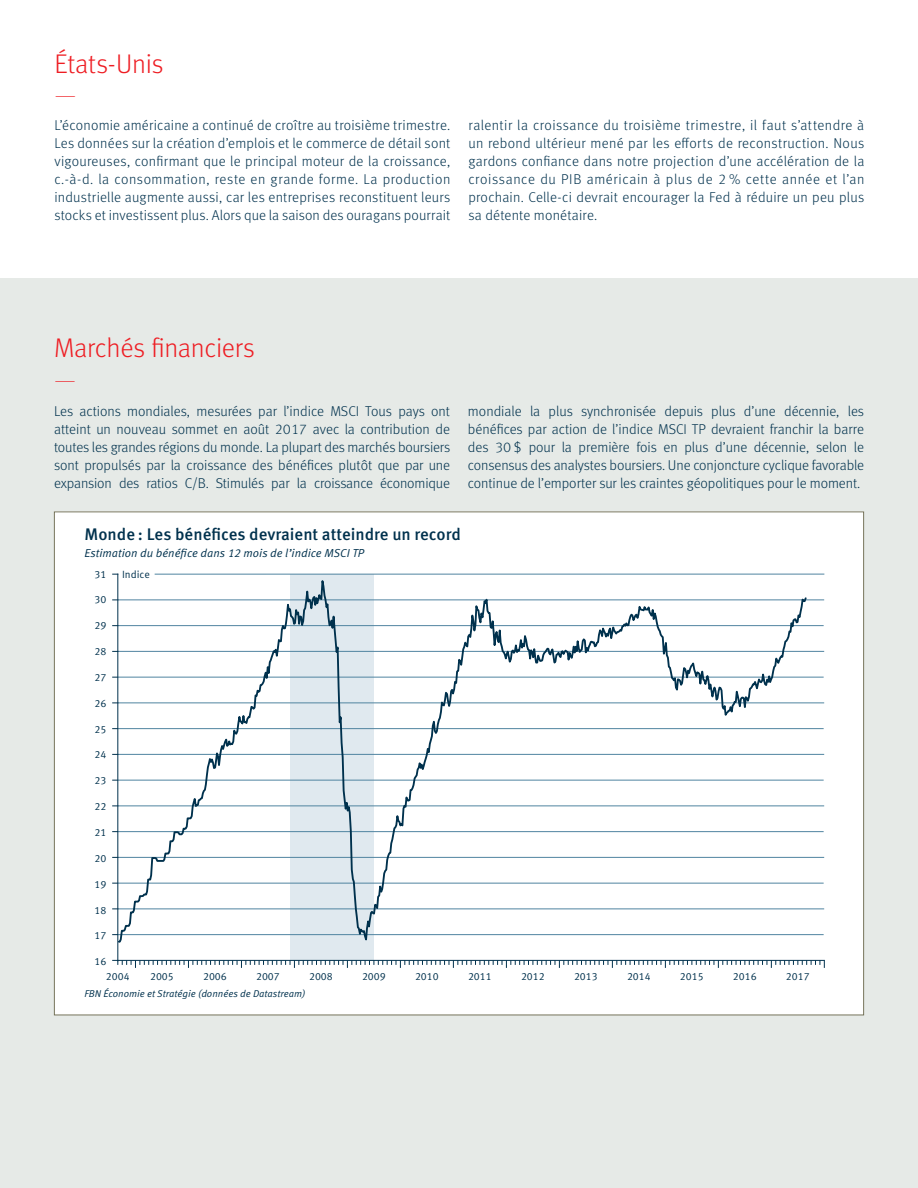
<style>
.page{position:relative;width:918px;height:1188px;background:#fff}
.page>*{position:absolute;margin:0;border:0;box-sizing:border-box;transform-origin:0 0}
.t1{font:300 27px "Meta OT";letter-spacing:-.01em;color:#ee1d23}
.t2{font:100 27px "Meta OT";color:#ee1d23}
.t3{font:500 16.8px "Meta OT";color:#00314d}
.t4{font:300 14.25px/18px "Meta OT";color:#00314d;text-align:justify}
.t5{font:11.55px "Meta OT Norm Ita";color:#00314d}
.t6{font:10.5px "Meta OT Norm";color:#00314d}
.t7{font:9.9px "Meta OT Norm Ita";color:#00314d}
</style>
<div class="page">
<div style="left:0;top:278px;width:918px;height:910px;background:#e6eae7"></div>
<div style="left:54px;top:512px;width:810px;height:503px;background:#fff"></div>
<div style="left:290px;top:574px;width:84px;height:386px;background:#e0e9ef"></div>
<hr style="left:118px;top:909px;width:706px;height:1px;background:#5084a0">
<hr style="left:118px;top:857px;width:706px;height:1px;background:#5084a0">
<hr style="left:118px;top:806px;width:706px;height:1px;background:#5084a0">
<hr style="left:118px;top:754px;width:706px;height:1px;background:#5084a0">
<hr style="left:118px;top:703px;width:706px;height:1px;background:#5084a0">
<hr style="left:118px;top:651px;width:706px;height:1px;background:#5084a0">
<hr style="left:118px;top:625px;width:706px;height:1px;background:#5084a0">
<hr style="left:118px;top:600px;width:706px;height:1px;background:#5084a0">
<hr style="left:155px;top:574px;width:669px;height:1px;background:#5084a0">
<hr style="left:118px;top:574px;width:1px;height:387px;background:#00314d">
<hr style="left:118px;top:677px;width:706px;height:1px;background:#5084a0">
<hr style="left:118px;top:728px;width:706px;height:1px;background:#5084a0">
<hr style="left:118px;top:780px;width:706px;height:1px;background:#5084a0">
<hr style="left:118px;top:831px;width:706px;height:1px;background:#5084a0">
<hr style="left:118px;top:883px;width:706px;height:1px;background:#5084a0">
<hr style="left:118px;top:934px;width:706px;height:1px;background:#5084a0">
<svg style="left:113px;top:960px;width:712px;height:8px"></svg>
<svg style="left:117px;top:573px;width:691px;height:376px"></svg>
<h1 class="t1" style="left:54px;top:53px;width:111px">États-Unis</h1>
<h1 class="t2" style="left:54px;top:85px;width:23px">—</h1>
<p class="t4" style="left:54px;top:117px;width:398px">L’économie américaine a continué de croître au troisième trimestre.<br>Les données sur la création d’emplois et le commerce de détail sont vigoureuses, confirmant que le principal moteur de la croissance, c.-à-d. la consommation, reste en grande forme. La production industrielle augmente aussi, car les entreprises reconstituent leurs stocks et investissent plus. Alors que la saison des ouragans pourrait</p>
<p class="t4" style="left:468px;top:117px;width:398px">ralentir la croissance du troisième trimestre, il faut s’attendre à un rebond ultérieur mené par les efforts de reconstruction. Nous gardons confiance dans notre projection d’une accélération de la croissance du PIB américain à plus de 2 % cette année et l’an prochain. Celle-ci devrait encourager la Fed à réduire un peu plus sa détente monétaire.</p>
<h1 class="t1" style="left:54px;top:338px;width:202px">Marchés financiers</h1>
<h1 class="t2" style="left:54px;top:369px;width:23px">—</h1>
<p class="t4" style="left:54px;top:403px;width:398px">Les actions mondiales, mesurées par l’indice MSCI Tous pays ont atteint un nouveau sommet en août 2017 avec la contribution de toutes les grandes régions du monde. La plupart des marchés boursiers sont propulsés par la croissance des bénéfices plutôt que par une expansion des ratios C/B. Stimulés par la croissance économique</p>
<p class="t4" style="left:468px;top:403px;width:398px">mondiale la plus synchronisée depuis plus d’une décennie, les bénéfices par action de l’indice MSCI TP devraient franchir la barre des 30 $ pour la première fois en plus d’une décennie, selon le consensus des analystes boursiers. Une conjoncture cyclique favorable continue de l’emporter sur les craintes géopolitiques pour le moment.</p>
<p class="t3" style="left:85px;top:528px;width:378px">Monde : Les bénéfices devraient atteindre un record</p>
<p class="t5" style="left:85px;top:549px;width:281px">Estimation du bénéfice dans 12 mois de l’indice MSCI TP</p>
<p class="t6" style="left:94px;top:570px;width:13px">31</p>
<p class="t6" style="left:94px;top:596px;width:13px">30</p>
<p class="t6" style="left:94px;top:622px;width:13px">29</p>
<p class="t6" style="left:94px;top:648px;width:13px">28</p>
<p class="t6" style="left:94px;top:673px;width:13px">27</p>
<p class="t6" style="left:94px;top:699px;width:13px">26</p>
<p class="t6" style="left:94px;top:725px;width:13px">25</p>
<p class="t6" style="left:94px;top:751px;width:13px">24</p>
<p class="t6" style="left:94px;top:777px;width:13px">23</p>
<p class="t6" style="left:94px;top:803px;width:13px">22</p>
<p class="t6" style="left:94px;top:828px;width:13px">21</p>
<p class="t6" style="left:94px;top:854px;width:13px">20</p>
<p class="t6" style="left:94px;top:880px;width:13px">19</p>
<p class="t6" style="left:94px;top:906px;width:13px">18</p>
<p class="t6" style="left:94px;top:932px;width:13px">17</p>
<p class="t6" style="left:94px;top:958px;width:13px">16</p>
<p class="t6" style="left:122px;top:570px;width:29px">Indice</p>
<p class="t6" style="left:106px;top:972px;width:25px">2004</p>
<p class="t6" style="left:203px;top:972px;width:25px">2006</p>
<p class="t6" style="left:150px;top:972px;width:25px">2005</p>
<p class="t6" style="left:256px;top:972px;width:25px">2007</p>
<p class="t6" style="left:309px;top:972px;width:25px">2008</p>
<p class="t6" style="left:362px;top:972px;width:25px">2009</p>
<p class="t6" style="left:415px;top:972px;width:25px">2010</p>
<p class="t6" style="left:468px;top:972px;width:25px">2011</p>
<p class="t6" style="left:521px;top:972px;width:25px">2012</p>
<p class="t6" style="left:574px;top:972px;width:25px">2013</p>
<p class="t6" style="left:627px;top:972px;width:25px">2014</p>
<p class="t6" style="left:680px;top:972px;width:25px">2015</p>
<p class="t6" style="left:733px;top:972px;width:25px">2016</p>
<p class="t6" style="left:786px;top:972px;width:25px">2017</p>
<p class="t7" style="left:85px;top:990px;width:222px">FBN Économie et Stratégie (données de Datastream)</p>
</div>
